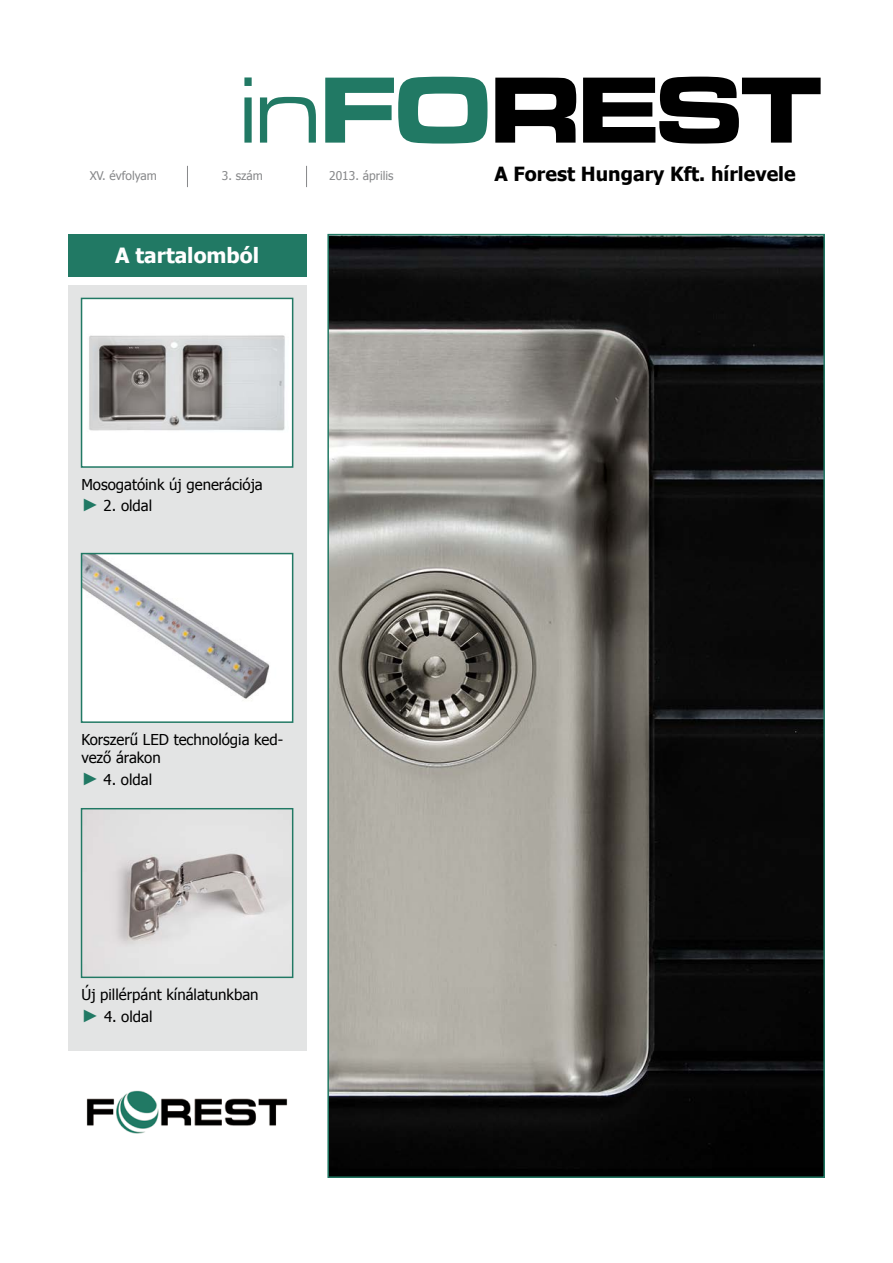
<style>
.page{position:relative;width:893px;height:1263px;background:#fff}
.page>*{position:absolute;margin:0;border:0;box-sizing:border-box;transform-origin:0 0}
.t1{font:700 21px "Tahoma";color:#fff}
.t2{font:700 19.5px "Tahoma";color:#000}
.t3{font:15px/18px "Tahoma";color:#000}
.t4{font:12px "Tahoma";color:#87888a}
.s1{font-family:"Times New Roman";font-size:18px;color:#217964}
</style>
<div class="page">
<svg style="left:495px;top:77px;width:326px;height:67px"></svg>
<svg style="left:244px;top:77px;width:243px;height:67px"></svg>
<div style="left:68px;top:285px;width:238px;height:765px;background:#e3e4e4"></div>
<div style="left:68px;top:234px;width:238px;height:42px;background:#217964"></div>
<img style="left:87px;top:1090px;width:200px;height:44px">
<svg style="left:187px;top:166px;width:1px;height:21px"></svg>
<svg style="left:306px;top:166px;width:1px;height:21px"></svg>
<img style="left:83px;top:810px;width:182px;height:134px">
<div style="left:81px;top:808px;width:212px;height:170px;border:1px solid #217964"></div>
<img style="left:330px;top:237px;width:492px;height:938px">
<img style="left:84px;top:556px;width:206px;height:164px">
<div style="left:81px;top:553px;width:212px;height:170px;border:2px solid #217964"></div>
<div style="left:82px;top:298px;width:211px;height:169px;background:#fff"></div>
<img style="left:89px;top:335px;width:196px;height:96px">
<div style="left:81px;top:298px;width:212px;height:170px;border:2px solid #217964"></div>
<p class="t4" style="left:90px;top:168px;width:69px">XV. évfolyam</p>
<p class="t4" style="left:222px;top:168px;width:43px">3. szám</p>
<p class="t4" style="left:329px;top:168px;width:66px">2013. április</p>
<h1 class="t1" style="left:115px;top:240px;width:146px">A tartalomból</h1>
<p class="t3" style="left:81px;top:473px;width:183px;line-height:21.6px">Mosogatóink új generációja <span class="s1">►</span> 2. oldal</p>
<p class="t3" style="left:81px;top:730px;width:203px">Korszerű LED technológia ked&shy;vező árakon</p>
<p class="t3" style="left:81px;top:769px;width:72px"><span class="s1">►</span> 4. oldal</p>
<p class="t3" style="left:82px;top:985px;width:179px">Új pillérpánt kínálatunkban</p>
<p class="t3" style="left:82px;top:1007px;width:72px"><span class="s1">►</span> 4. oldal</p>
<h2 class="t2" style="left:495px;top:160px;width:303px">A Forest Hungary Kft. hírlevele</h2>
</div>
